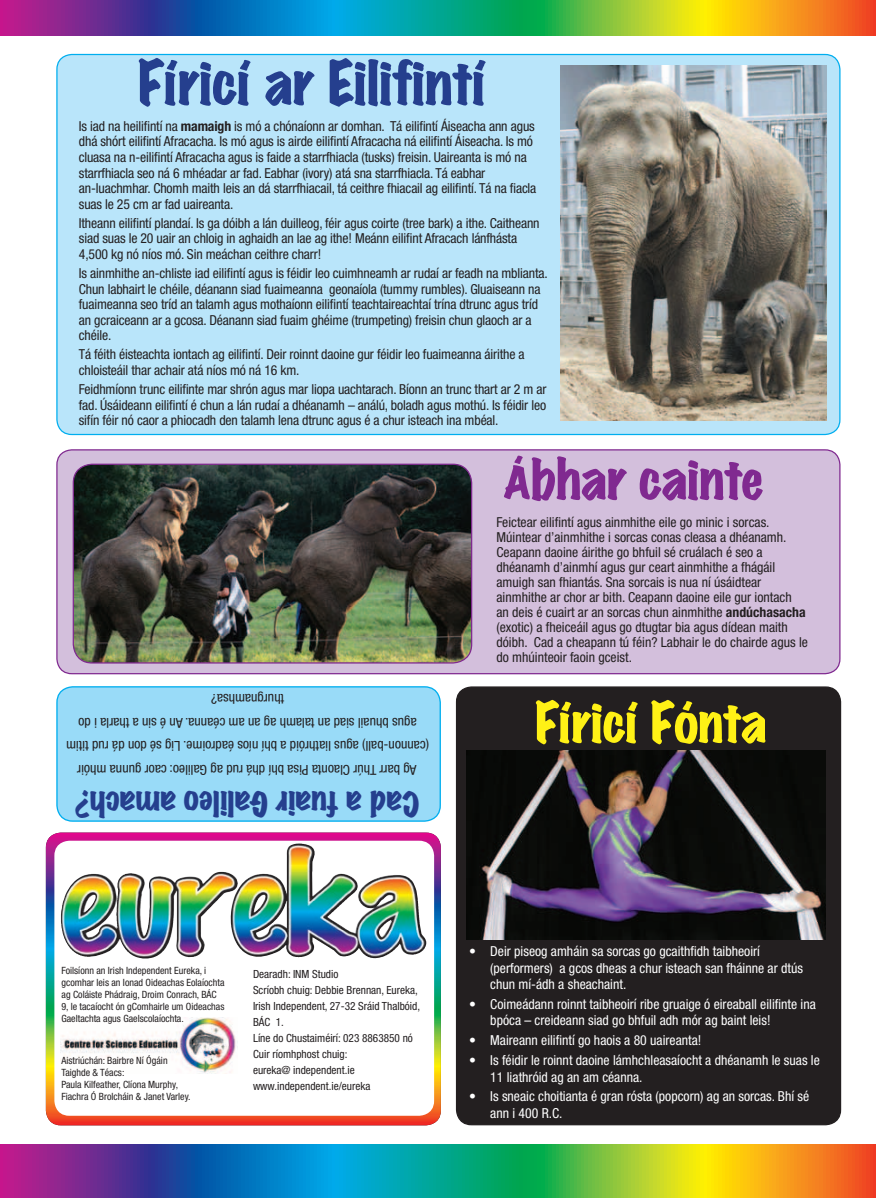
<style>
.page{position:relative;width:876px;height:1198px;background:#fff}
.page>*{position:absolute;margin:0;border:0;box-sizing:border-box;transform-origin:0 0}
.t1{font:54.88px "Marker Felt Wide";color:#253f8e}
.t2{font:50.25px "Marker Felt Wide";color:#802990}
.t3{font:50px "Marker Felt Wide";color:#fff116}
.t4{font:31.25px "Marker Felt Wide";color:#253f8e}
.t5{font:condensed 13.75px/15.6px "Helvetica Neue";letter-spacing:-.01em;color:#231f20}
.t6{font:condensed 13.75px/16.4px "Helvetica Neue";color:#fff}
.t7{font:condensed 11.25px/16px "Helvetica Neue";color:#231f20}
.t8{font:condensed 10px/12px "Helvetica Neue";color:#231f20}
.s1{font-weight:700}
</style>
<div class="page">
<svg style="left:0;top:1144px;width:875px;height:54px;background:#638971"></svg>
<svg style="left:0;top:0;width:875px;height:35px;background:#628971"></svg>
<div style="left:456px;top:687px;width:384px;height:437px;background:#231f20;border-radius:15px"></div>
<svg style="left:46px;top:832px;width:395px;height:293px;background:#b55466"></svg>
<svg style="left:54px;top:840px;width:380px;height:275px"></svg>
<img style="left:230px;top:843px;width:68px;height:115px">
<img style="left:60px;top:1017px;width:177px;height:56px">
<div style="left:57px;top:687px;width:383px;height:134px;background:#99dbf8;border-radius:16px"></div>
<div style="left:56px;top:686px;width:385px;height:136px;border:1px solid #00aeef;border-radius:16px"></div>
<img style="left:466px;top:750px;width:358px;height:189px">
<div style="left:57px;top:54px;width:782px;height:380px;background:#b9e5fa;border-radius:15px"></div>
<div style="left:57px;top:450px;width:782px;height:223px;background:#d3bfdc;border-radius:15px"></div>
<div style="left:56px;top:449px;width:784px;height:225px;border:1px solid #802990;border-radius:15px"></div>
<img style="left:560px;top:65px;width:266px;height:355px">
<img style="left:73px;top:464px;width:398px;height:199px">
<div style="left:73px;top:463px;width:399px;height:200px;border:1px solid #802990;border-radius:19px"></div>
<h1 class="t1" style="left:138px;top:55px;width:349px">Fíricí ar Eilifintí</h1>
<p class="t5" style="left:79px;top:118px;width:459px">Is iad na heilifintí na <span class="s1">mamaigh</span> is mó a chónaíonn ar domhan. Tá eilifintí Áiseacha ann agus dhá shórt eilifintí Afracacha. Is mó agus is airde eilifintí Afracacha ná eilifintí Áiseacha. Is mó cluasa na n-eilifintí Afracacha agus is faide a starrfhiacla (tusks) freisin. Uaireanta is mó na starrfhiacla seo ná 6 mhéadar ar fad. Eabhar (ivory) atá sna starrfhiacla. Tá eabhar an-luachmhar. Chomh maith leis an dá starrfhiacail, tá ceithre fhiacail ag eilifintí. Tá na fiacla suas le 25 cm ar fad uaireanta.</p>
<p class="t5" style="left:79px;top:215px;width:462px">Itheann eilifintí plandaí. Is ga dóibh a lán duilleog, féir agus coirte (tree bark) a ithe. Caitheann siad suas le 20 uair an chloig in aghaidh an lae ag ithe! Meánn eilifint Afracach lánfhásta<br>4,500 kg nó níos mó. Sin meáchan ceithre charr!</p>
<p class="t5" style="left:79px;top:265px;width:470px">Is ainmhithe an-chliste iad eilifintí agus is féidir leo cuimhneamh ar rudaí ar feadh na mblianta.<br>Chun labhairt le chéile, déanann siad fuaimeanna geonaíola (tummy rumbles). Gluaiseann na fuaimeanna seo tríd an talamh agus mothaíonn eilifintí teachtaireachtaí trína dtrunc agus tríd an gcraiceann ar a gcosa. Déanann siad fuaim ghéime (trumpeting) freisin chun glaoch ar a chéile.</p>
<p class="t5" style="left:79px;top:347px;width:447px">Tá féith éisteachta iontach ag eilifintí. Deir roinnt daoine gur féidir leo fuaimeanna áirithe a chloisteáil thar achair atá níos mó ná 16 km.</p>
<p class="t5" style="left:79px;top:381px;width:469px;text-align:justify">Feidhmíonn trunc eilifinte mar shrón agus mar liopa uachtarach. Bíonn an trunc thart ar 2 m ar fad. Úsáideann eilifintí é chun a lán rudaí a dhéanamh – análú, boladh agus mothú. Is féidir leo sifín féir nó caor a phiocadh den talamh lena dtrunc agus é a chur isteach ina mbéal.</p>
<h2 class="t2" style="left:502px;top:454px;width:262px">Ábhar cainte</h2>
<p class="t5" style="left:496px;top:515px;width:313px;line-height:15px">Feictear eilifintí agus ainmhithe eile go minic i sorcas.<br>Múintear d’ainmhithe i sorcas conas cleasa a dhéanamh.<br>Ceapann daoine áirithe go bhfuil sé cruálach é seo a dhéanamh d’ainmhí agus gur ceart ainmhithe a fhágáil amuigh san fhiantás. Sna sorcais is nua ní úsáidtear ainmhithe ar chor ar bith. Ceapann daoine eile gur iontach<br>an deis é cuairt ar an sorcas chun ainmhithe <span class="s1">andúchasacha </span>(exotic) a fheiceáil agus go dtugtar bia agus dídean maith dóibh. Cad a cheapann tú féin? Labhair le do chairde agus le do mhúinteoir faoin gceist.</p>
<p class="t5" style="left:429px;top:782px;width:364px;line-height:23.8px;text-align:center;rotate:-180deg">Ag barr Thúr Claonta Pisa bhí dhá rud ag Galileo: caor gunna mhóir (cannon-ball) agus liathróid a bhí níos éadroime. Lig sé don dá rud titim agus bhuail siad an talamh ag an am céanna. An é sin a tharla i do thurgnamhsa?</p>
<h3 class="t3" style="left:535px;top:697px;width:233px">Fíricí Fónta</h3>
<h3 class="t4" style="left:419px;top:820px;width:346px;rotate:-180deg">Cad a fuair Galileo amach?</h3>
<p class="t8" style="left:61px;top:964px;width:164px">Foilsíonn an Irish Independent Eureka, i gcomhar leis an Ionad Oideachas Eolaíochta ag Coláiste Phádraig, Droim Conrach, BÁC 9, le tacaíocht ón gComhairle um Oideachas Gaeltachta agus Gaelscolaíochta.</p>
<p class="t8" style="left:61px;top:1054px;width:130px">Aistriúchán: Bairbre Ní Ógáin<br>Taighde &amp; Téacs:<br>Paula Kilfeather, Clíona Murphy,<br>Fiachra Ó Brolcháin &amp; Janet Varley.</p>
<p class="t7" style="left:253px;top:966px;width:168px">Dearadh: INM Studio<br>Scríobh chuig: Debbie Brennan, Eureka,<br>Irish Independent, 27-32 Sráid Thalbóid,<br>BÁC 1.<br>Líne do Chustaiméirí: 023 8863850 nó<br>Cuir ríomhphost chuig:<br>eureka@ independent.ie www.independent.ie/eureka</p>
<p class="t6" style="left:490px;top:943px;width:314px;text-indent:-21px">• Deir piseog amháin sa sorcas go gcaithfidh taibheoirí (performers) a gcos dheas a chur isteach san fháinne ar dtús chun mí-ádh a sheachaint.</p>
<p class="t6" style="left:490px;top:995px;width:327px;text-indent:-21px">• Coimeádann roinnt taibheoirí ribe gruaige ó eireaball eilifinte ina bpóca – creideann siad go bhfuil adh mór ag baint leis!</p>
<p class="t6" style="left:469px;top:1032px;width:234px">• Maireann eilifintí go haois a 80 uaireanta!</p>
<p class="t6" style="left:490px;top:1052px;width:331px;text-indent:-21px">• Is féidir le roinnt daoine lámhchleasaíocht a dhéanamh le suas le<br>11 liathróid ag an am céanna.</p>
<p class="t6" style="left:490px;top:1088px;width:320px;text-indent:-21px">• Is sneaic choitianta é gran rósta (popcorn) ag an sorcas. Bhí sé ann i 400 R.C.</p>
</div>
